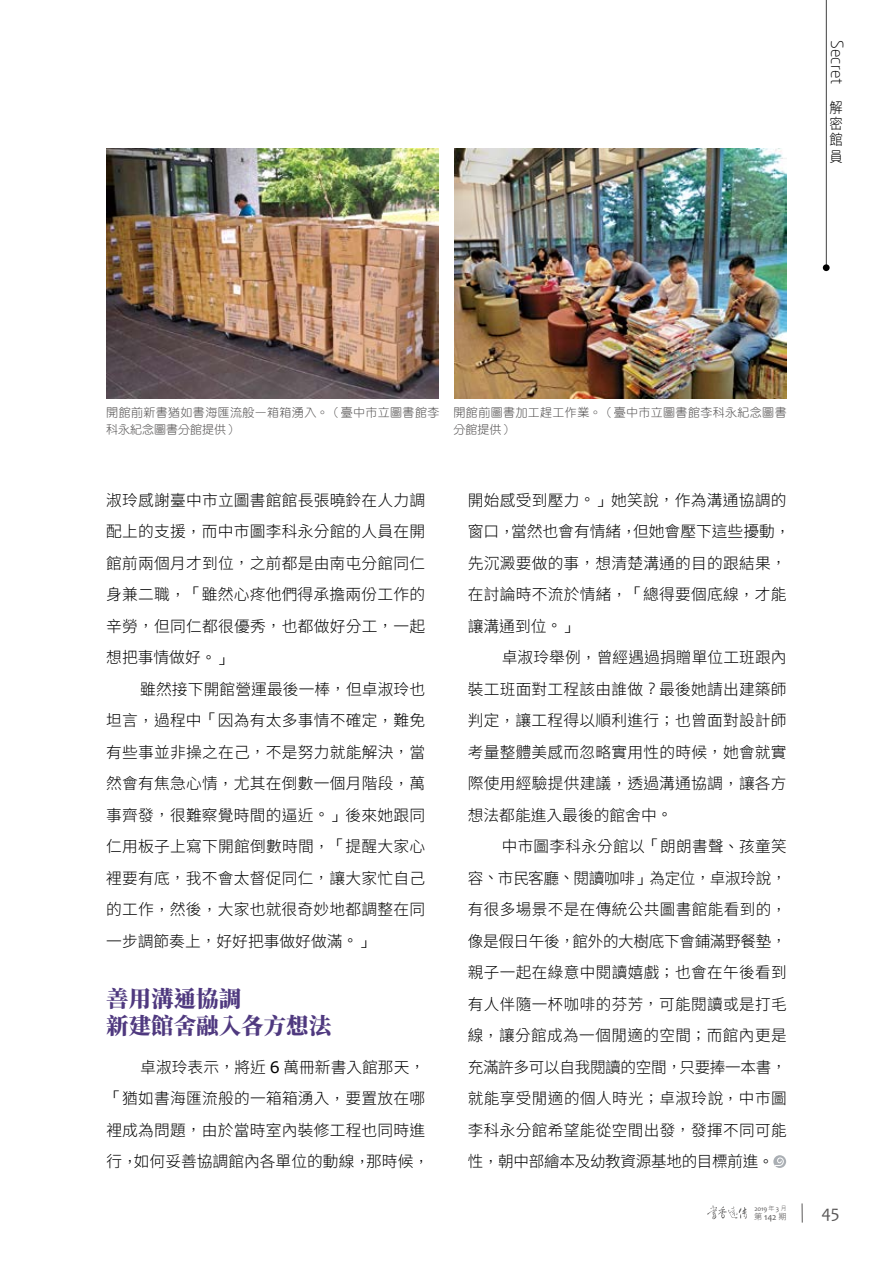
<style>
.page{position:relative;width:893px;height:1263px;background:#fff}
.page>*{position:absolute;margin:0;border:0;box-sizing:border-box;transform-origin:0 0}
.t1{font:800 22.5px/27px "Source Han Serif TC";color:#4f397f}
.t2{font:18px "Candara";color:#595757}
.t3{font:300 16.5px "Neo Sans";color:#000}
.t4{font:300 15.75px/31.5px "Noto Sans Hant";letter-spacing:.015em;color:#000;text-align:justify}
.t5{font:300 14.85px/16.4px "Gen Jyuu Gothic";color:#000;text-align:justify;scale:.9 1}
.t6{font:12px/16.5px "DF Yuan W3 WIN BF";letter-spacing:.03em;color:#595757}
.t7{font:9.45px "Candara";color:#595757}
.t8{font:6.9px "Candara";color:#595757}
.s1{font-family:"DF Li Hei W3 WIN BF";font-weight:400}
.s2{font-family:"Verdana";font-weight:400}
.s3{font-family:"DF Hei W3 WINP BF";font-size:6px}
.s4{font-family:"DF Hei W3 WINP BF";font-size:8.25px}
</style>
<div class="page">
<div style="left:823px;top:264px;width:7px;height:7px;background:#000;border-radius:3px"></div>
<svg style="left:802px;top:1203px;width:1px;height:19px"></svg>
<svg style="left:707px;top:1205px;width:40px;height:14px"></svg>
<img style="left:454px;top:149px;width:333px;height:249px">
<img style="left:106px;top:149px;width:333px;height:249px">
<svg style="left:773px;top:1155px;width:13px;height:13px"></svg>
<svg style="left:773px;top:1157px;width:11px;height:9px"></svg>
<p class="t3" style="left:844px;top:40px;width:46px;rotate:90deg">Secret</p>
<p class="t5" style="left:830px;top:99px;width:16px">解密館員</p>
<p class="t6" style="left:106px;top:404px;width:335px">開館前新書猶如書海匯流般一箱箱湧入。（臺中市立圖書館李科永紀念圖書分館提供）</p>
<p class="t6" style="left:454px;top:404px;width:335px">開館前圖書加工趕工作業。（臺中市立圖書館李科永紀念圖書分館提供）</p>
<p class="t4" style="left:106px;top:484px;width:320px">淑玲感謝臺中市立圖書館館長張曉鈴在人力調配上的支援<span class="s1">，</span>而中市圖李科永分館的人員在開館前兩個月才到位<span class="s1">，</span>之前都是由南屯分館同仁身兼二職<span class="s1">，「</span>雖然心疼他們得承擔兩份工作的辛勞<span class="s1">，</span>但同仁都很優秀<span class="s1">，</span>也都做好分工<span class="s1">，</span>一起想把事情做好<span class="s1">。」</span></p>
<p class="t4" style="left:106px;top:673px;width:321px;text-indent:34px">雖然接下開館營運最後一棒<span class="s1">，</span>但卓淑玲也坦言<span class="s1">，</span>過程中<span class="s1">「</span>因為有太多事情不確定<span class="s1">，</span>難免有些事並非操之在己<span class="s1">，</span>不是努力就能解決<span class="s1">，</span>當然會有焦急心情<span class="s1">，</span>尤其在倒數一個月階段<span class="s1">，</span>萬事齊發<span class="s1">，</span>很難察覺時間的逼近<span class="s1">。」</span>後來她跟同仁用板子上寫下開館倒數時間<span class="s1">，「</span>提醒大家心裡要有底<span class="s1">，</span>我不會太督促同仁<span class="s1">，</span>讓大家忙自己的工作<span class="s1">，</span>然後<span class="s1">，</span>大家也就很奇妙地都調整在同一步調節奏上<span class="s1">，</span>好好把事做好做滿<span class="s1">。」</span></p>
<h1 class="t1" style="left:106px;top:986px;width:226px">善用溝通協調<br>新建館舍融入各方想法</h1>
<p class="t4" style="left:106px;top:1051px;width:324px;text-align:left;text-indent:34px">卓淑玲表示<span class="s1">，</span>將近 <span class="s2">6</span> 萬冊新書入館那天<span class="s1">，「</span>猶如書海匯流般的一箱箱湧入<span class="s1">，</span>要置放在哪裡成為問題<span class="s1">，</span>由於當時室內裝修工程也同時進行<span class="s1">，</span>如何妥善協調館內各單位的動線<span class="s1">，</span>那時候<span class="s1">，</span></p>
<p class="t4" style="left:468px;top:484px;width:324px;text-align:left">開始感受到壓力<span class="s1">。」</span>她笑說<span class="s1">，</span>作為溝通協調的窗口<span class="s1">，</span>當然也會有情緒<span class="s1">，</span>但她會壓下這些擾動<span class="s1">，</span>先沉澱要做的事<span class="s1">，</span>想清楚溝通的目的跟結果<span class="s1">，</span>在討論時不流於情緒<span class="s1">，「</span>總得要個底線<span class="s1">，</span>才能讓溝通到位<span class="s1">。」</span></p>
<p class="t4" style="left:468px;top:642px;width:320px;text-indent:34px">卓淑玲舉例<span class="s1">，</span>曾經遇過捐贈單位工班跟內裝工班面對工程該由誰做<span class="s1">？</span>最後她請出建築師判定<span class="s1">，</span>讓工程得以順利進行<span class="s1">；</span>也曾面對設計師考量整體美感而忽略實用性的時候<span class="s1">，</span>她會就實際使用經驗提供建議<span class="s1">，</span>透過溝通協調<span class="s1">，</span>讓各方想法都能進入最後的館舍中<span class="s1">。</span></p>
<p class="t4" style="left:468px;top:831px;width:320px;text-indent:34px">中市圖李科永分館以<span class="s1">「</span>朗朗書聲<span class="s1">、</span>孩童笑容<span class="s1">、</span>市民客廳<span class="s1">、</span>閱讀咖啡<span class="s1">」</span>為定位<span class="s1">，</span>卓淑玲說<span class="s1">，</span>有很多場景不是在傳統公共圖書館能看到的<span class="s1">，</span>像是假日午後<span class="s1">，</span>館外的大樹底下會鋪滿野餐墊<span class="s1">，</span>親子一起在綠意中閱讀嬉戲<span class="s1">；</span>也會在午後看到有人伴隨一杯咖啡的芬芳<span class="s1">，</span>可能閱讀或是打毛線<span class="s1">，</span>讓分館成為一個閒適的空間<span class="s1">；</span>而館內更是充滿許多可以自我閱讀的空間<span class="s1">，</span>只要捧一本書<span class="s1">，</span>就能享受閒適的個人時光<span class="s1">；</span>卓淑玲說<span class="s1">，</span>中市圖李科永分館希望能從空間出發<span class="s1">，</span>發揮不同可能性<span class="s1">，</span>朝中部繪本及幼教資源基地的目標前進<span class="s1">。</span></p>
<p class="t8" style="left:754px;top:1204px;width:34px">2019 <span class="s3">年</span> 3 <span class="s3">月</span></p>
<p class="t7" style="left:754px;top:1211px;width:34px"><span class="s4">第</span> 142 <span class="s4">期</span></p>
<p class="t2" style="left:821px;top:1201px;width:20px">45</p>
</div>
